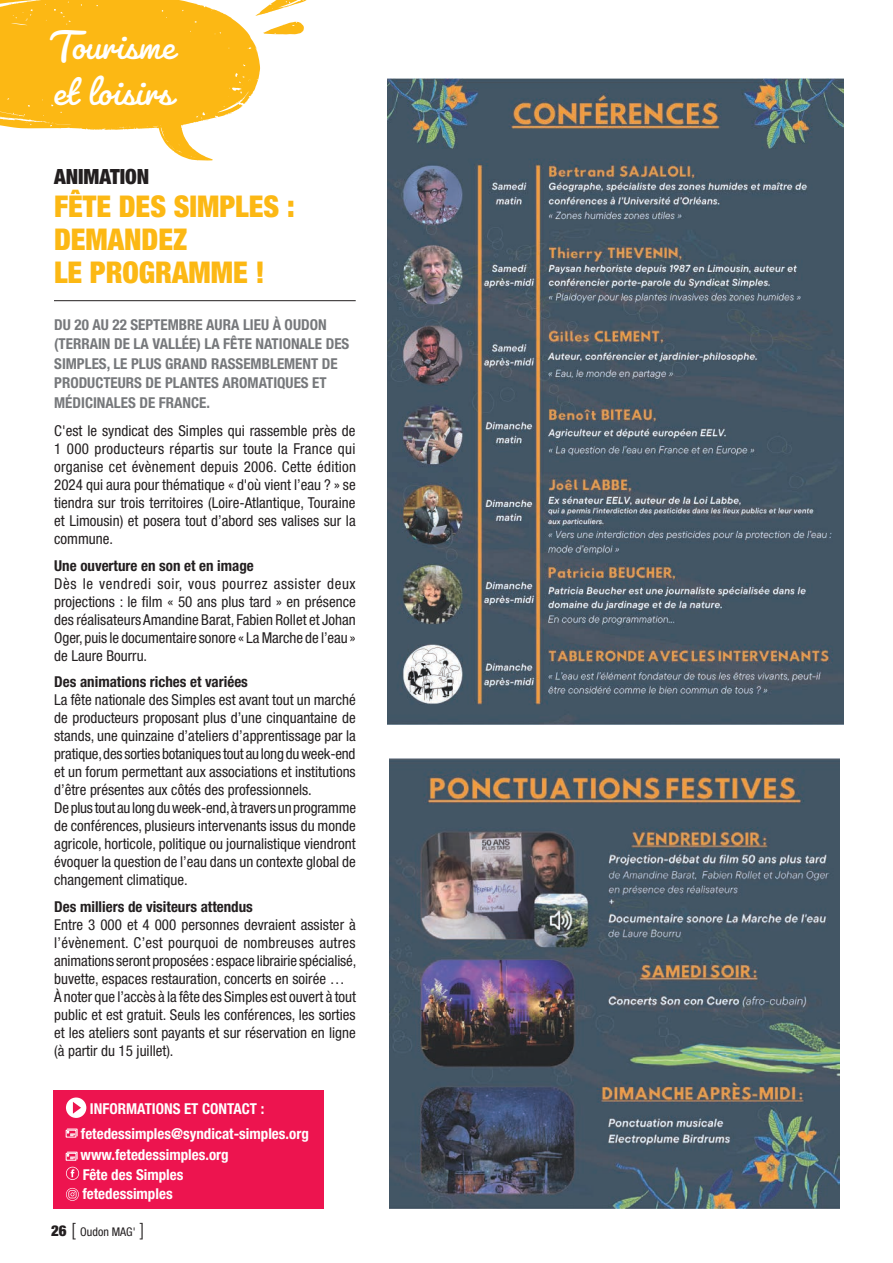
<style>
.page{position:relative;width:893px;height:1263px;background:#fff}
.page>*{position:absolute;margin:0;border:0;box-sizing:border-box;transform-origin:0 0}
.t1{font:45px/46.5px "Pacifico";color:#fff}
.titre_normal{font:900 condensed 30px/33px "Helvetica Neue LT Std";color:#fcb814}
.titre_noir_petit{font:900 condensed 21px "Helvetica Neue LT Std";color:#231f20}
.corps_de_texte{font:condensed 15px/18px "Helvetica Neue LT Std";color:#231f20;text-align:justify}
.chapo_gris{font:700 condensed 15px/19.5px "Helvetica Neue LT Std";color:#76787b}
.t2{font:700 condensed 15px/24.6px "Helvetica Neue LT Std";color:#fff}
.corps_de_texte-2{font:700 condensed 15px "Helvetica Neue LT Std";color:#231f20}
.t3{font:condensed 12px "Helvetica Neue LT Std";color:#231f20}
.s1{font-weight:900;font-size:15px}
.s2{font-weight:300;font-stretch:normal;font-size:18px}
</style>
<div class="page">
<svg style="left:0;top:0;width:307px;height:160px"></svg>
<img style="left:388px;top:79px;width:455px;height:646px">
<div style="left:53px;top:1090px;width:271px;height:119px;background:#ed144f"></div>
<div style="left:66px;top:1097px;width:20px;height:21px;background:#fff;border-radius:50%"></div>
<svg style="left:73px;top:1102px;width:8px;height:12px"></svg>
<div style="left:66px;top:1130px;width:10px;height:7px;border:1px solid #fff"></div>
<svg style="left:67px;top:1129px;width:10px;height:7px"></svg>
<div style="left:66px;top:1153px;width:10px;height:7px;border:1px solid #fff"></div>
<svg style="left:67px;top:1152px;width:10px;height:7px"></svg>
<svg style="left:66px;top:1167px;width:13px;height:13px"></svg>
<svg style="left:66px;top:1188px;width:13px;height:13px"></svg>
<img style="left:390px;top:759px;width:449px;height:450px">
<hr style="left:54px;top:300px;width:302px;height:1px;background:#231f20">
<hr style="left:892px;top:54px;width:1px;height:1155px;background:#fcb814">
<hr style="left:892px;top:256px;width:1px;height:291px;background:#d7d7d7">
<p class="t1" style="left:50px;top:20px;width:126px">Tourisme et loisirs</p>
<p class="titre_noir_petit" style="left:54px;top:163px;width:97px">ANIMATION</p>
<p class="titre_normal" style="left:54px;top:189px;width:242px">FÊTE DES SIMPLES :<br>DEMANDEZ<br>LE PROGRAMME !</p>
<p class="chapo_gris" style="left:54px;top:314px;width:297px">DU 20 AU 22 SEPTEMBRE AURA LIEU À OUDON (TERRAIN DE LA VALLÉE) LA FÊTE NATIONALE DES SIMPLES, LE PLUS GRAND RASSEMBLEMENT DE PRODUCTEURS DE PLANTES AROMATIQUES ET MÉDICINALES DE FRANCE.</p>
<p class="corps_de_texte" style="left:54px;top:422px;width:303px">C'est le syndicat des Simples qui rassemble près de 1 000 producteurs répartis sur toute la France qui organise cet évènement depuis 2006. Cette édition 2024 qui aura pour thématique « d'où vient l’eau ? » se tiendra sur trois territoires (Loire-Atlantique, Touraine et Limousin) et posera tout d’abord ses valises sur la commune.</p>
<p class="corps_de_texte-2" style="left:54px;top:556px;width:201px">Une ouverture en son et en image</p>
<p class="corps_de_texte" style="left:54px;top:574px;width:303px">Dès le vendredi soir, vous pourrez assister deux projections : le film « 50 ans plus tard » en présence des réalisateurs Amandine Barat, Fabien Rollet et Johan Oger, puis le documentaire sonore « La Marche de l’eau » de Laure Bourru.</p>
<p class="corps_de_texte-2" style="left:54px;top:673px;width:195px">Des animations riches et variées</p>
<p class="corps_de_texte" style="left:54px;top:691px;width:303px">La fête nationale des Simples est avant tout un marché de producteurs proposant plus d’une cinquantaine de stands, une quinzaine d’ateliers d’apprentissage par la pratique, des sorties botaniques tout au long du week-end et un forum permettant aux associations et institutions d’être présentes aux côtés des professionnels.</p>
<p class="corps_de_texte" style="left:54px;top:799px;width:303px">De plus tout au long du week-end, à travers un programme de conférences, plusieurs intervenants issus du monde agricole, horticole, politique ou journalistique viendront évoquer la question de l’eau dans un contexte global de changement climatique.</p>
<p class="corps_de_texte-2" style="left:54px;top:897px;width:200px">Des milliers de visiteurs attendus</p>
<p class="corps_de_texte" style="left:54px;top:915px;width:304px">Entre 3 000 et 4 000 personnes devraient assister à l’évènement. C’est pourquoi de nombreuses autres animations seront proposées : espace librairie spécialisé, buvette, espaces restauration, concerts en soirée …</p>
<p class="corps_de_texte" style="left:54px;top:987px;width:303px">À noter que l’accès à la fête des Simples est ouvert à tout public et est gratuit. Seuls les conférences, les sorties et les ateliers sont payants et sur réservation en ligne (à partir du 15 juillet).</p>
<p class="t2" style="left:81px;top:1096px;width:229px;text-indent:9px">INFORMATIONS ET CONTACT : fetedessimples@syndicat-simples.org</p>
<p class="t2" style="left:80px;top:1142px;width:150px">www.fetedessimples.org</p>
<p class="t2" style="left:83px;top:1162px;width:102px">Fête des Simples</p>
<p class="t2" style="left:82px;top:1181px;width:92px">fetedessimples</p>
<p class="t3" style="left:51px;top:1225px;width:95px"><span class="s1">26</span> <span class="s2">[</span> Oudon MAG' <span class="s2">]</span></p>
</div>
